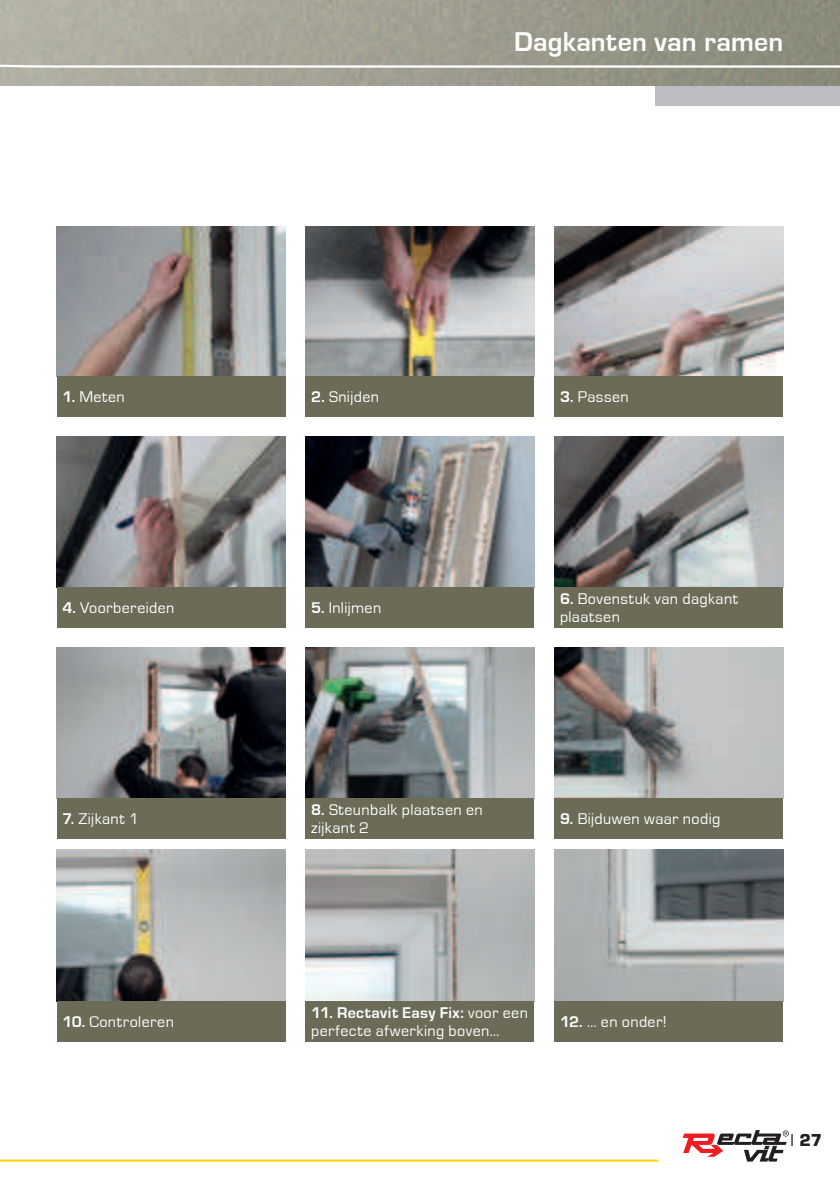
<style>
.page{position:relative;width:840px;height:1191px;background:#fff}
.page>*{position:absolute;margin:0;border:0;box-sizing:border-box;transform-origin:0 0}
.t1{font:700 28px "Eurostile";letter-spacing:.005em;color:#fff}
.t2{font:16px/18px "Eurostile";letter-spacing:.025em;color:#fff}
.t3{font:700 16px "Eurostile LT";color:#231f20}
.s1{font-weight:700}
.s2{font-weight:400}
</style>
<div class="page">
<svg style="left:682px;top:1130px;width:106px;height:31px"></svg>
<hr style="left:0;top:1159px;width:658px;height:2px;background:#fed105">
<svg style="left:654px;top:0;width:185px;height:105px;background:#a5a6a0"></svg>
<svg style="left:0;top:0;width:839px;height:69px;background:#a2a294"></svg>
<img style="left:57px;top:227px;width:228px;height:150px">
<img style="left:57px;top:436px;width:228px;height:152px">
<img style="left:57px;top:647px;width:228px;height:151px">
<img style="left:57px;top:849px;width:228px;height:152px">
<img style="left:554px;top:227px;width:228px;height:150px">
<img style="left:305px;top:227px;width:229px;height:150px">
<img style="left:305px;top:436px;width:229px;height:152px">
<img style="left:305px;top:647px;width:229px;height:151px">
<img style="left:305px;top:849px;width:229px;height:152px">
<img style="left:554px;top:647px;width:228px;height:151px">
<img style="left:554px;top:849px;width:228px;height:152px">
<img style="left:554px;top:436px;width:228px;height:152px">
<div style="left:57px;top:377px;width:228px;height:40px;background:#6b6b57"></div>
<div style="left:57px;top:588px;width:228px;height:40px;background:#6b6b57"></div>
<div style="left:57px;top:798px;width:228px;height:40px;background:#6b6b57"></div>
<div style="left:57px;top:1001px;width:228px;height:40px;background:#6b6b57"></div>
<div style="left:305px;top:377px;width:229px;height:40px;background:#6b6b57"></div>
<div style="left:305px;top:588px;width:229px;height:40px;background:#6b6b57"></div>
<div style="left:305px;top:798px;width:229px;height:40px;background:#6b6b57"></div>
<div style="left:305px;top:1001px;width:229px;height:40px;background:#6b6b57"></div>
<div style="left:554px;top:798px;width:228px;height:40px;background:#6b6b57"></div>
<div style="left:554px;top:1001px;width:228px;height:40px;background:#6b6b57"></div>
<div style="left:554px;top:588px;width:228px;height:40px;background:#6b6b57"></div>
<div style="left:554px;top:377px;width:228px;height:40px;background:#6b6b57"></div>
<h1 class="t1" style="left:514px;top:32px;width:270px">Dagkanten van ramen</h1>
<p class="t2" style="left:62px;top:389px;width:64px"><span class="s1">1.</span> Meten</p>
<p class="t2" style="left:311px;top:389px;width:69px"><span class="s1">2.</span> Snijden</p>
<p class="t2" style="left:559px;top:389px;width:70px"><span class="s1">3.</span> Passen</p>
<p class="t2" style="left:62px;top:600px;width:114px"><span class="s1">4.</span> Voorbereiden</p>
<p class="t2" style="left:311px;top:600px;width:72px"><span class="s1">5.</span> Inlijmen</p>
<p class="t2" style="left:559px;top:591px;width:179px"><span class="s1">6.</span> Bovenstuk van dagkant plaatsen</p>
<p class="t2" style="left:62px;top:811px;width:78px"><span class="s1">7.</span> Zijkant 1</p>
<p class="t2" style="left:311px;top:802px;width:173px"><span class="s1">8.</span> Steunbalk plaatsen en zijkant 2</p>
<p class="t2" style="left:559px;top:811px;width:162px"><span class="s1">9.</span> Bijduwen waar nodig</p>
<p class="t2" style="left:62px;top:1013px;width:113px"><span class="s1">10.</span> Controleren</p>
<p class="t2" style="left:311px;top:1004px;width:218px"><span class="s1">11. Rectavit Easy Fix:</span> voor een perfecte afwerking boven…</p>
<p class="t2" style="left:559px;top:1013px;width:108px"><span class="s1">12.</span> … en onder!</p>
<p class="t3" style="left:790px;top:1133px;width:33px"><span class="s2">l</span> 27</p>
</div>
